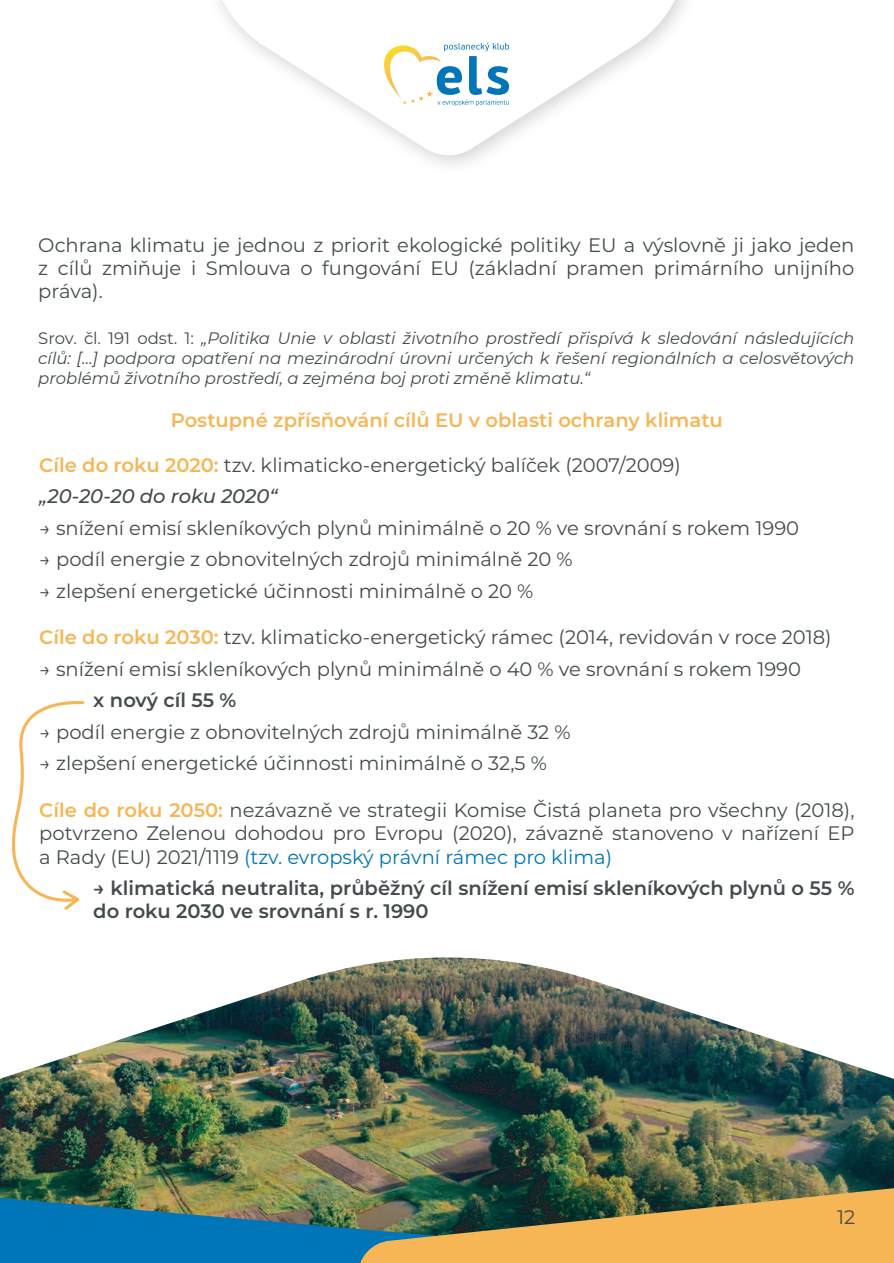
<style>
.page{position:relative;width:894px;height:1263px;background:#fff}
.page>*{position:absolute;margin:0;border:0;box-sizing:border-box;transform-origin:0 0}
.t1{font:19.5px/23.4px "Montserrat";color:#434b4c;text-align:justify}
.t2{font:600 19.5px/23.4px "Montserrat";color:#434b4c}
.t3{font:600 19.5px "Montserrat";color:#f6b655}
.t4{font:italic 16.5px/19.8px "Montserrat";color:#434b4c;text-align:justify}
.s1{font-style:normal}
.s2{font-weight:600;color:#f6b655}
.s3{font-weight:500;font-style:italic}
.s4{color:#0075b7}
</style>
<div class="page">
<img style="left:0;top:957px;width:893px;height:230px">
<svg style="left:219px;top:0;width:461px;height:158px"></svg>
<svg style="left:379px;top:43px;width:130px;height:63px"></svg>
<svg style="left:12px;top:701px;width:72px;height:209px"></svg>
<img style="left:0;top:1187px;width:894px;height:76px">
<p class="t1" style="left:38px;top:232px;width:817px">Ochrana klimatu je jednou z priorit ekologické politiky EU a výslovně ji jako jeden z cílů zmiňuje i Smlouva o fungování EU (základní pramen primárního unijního práva).</p>
<p class="t4" style="left:38px;top:328px;width:817px"><span class="s1">Srov. čl. 191 odst. 1:</span> „Politika Unie v oblasti životního prostředí přispívá k sledování následujících cílů: […] podpora opatření na mezinárodní úrovni určených k řešení regionálních a celosvětových problémů životního prostředí, a zejména boj proti změně klimatu.“</p>
<p class="t3" style="left:171px;top:407px;width:553px">Postupné zpřísňování cílů EU v oblasti ochrany klimatu</p>
<p class="t1" style="left:39px;top:448px;width:643px;line-height:31.5px"><span class="s2">Cíle do roku 2020:</span> tzv. klimaticko-energetický balíček (2007/2009) <span class="s3">„20-20-20 do roku 2020“</span></p>
<p class="t1" style="left:39px;top:515px;width:761px">→ snížení emisí skleníkových plynů minimálně o 20 % ve srovnání s rokem 1990</p>
<p class="t1" style="left:39px;top:547px;width:534px">→ podíl energie z obnovitelných zdrojů minimálně 20 %</p>
<p class="t1" style="left:39px;top:578px;width:495px">→ zlepšení energetické účinnosti minimálně o 20 %</p>
<p class="t1" style="left:39px;top:625px;width:793px"><span class="s2">Cíle do roku 2030:</span> tzv. klimaticko-energetický rámec (2014, revidován v roce 2018)</p>
<p class="t1" style="left:39px;top:656px;width:763px">→ snížení emisí skleníkových plynů minimálně o 40 % ve srovnání s rokem 1990</p>
<p class="t2" style="left:93px;top:688px;width:144px">x nový cíl 55 %</p>
<p class="t1" style="left:39px;top:719px;width:533px">→ podíl energie z obnovitelných zdrojů minimálně 32 %</p>
<p class="t1" style="left:39px;top:751px;width:509px">→ zlepšení energetické účinnosti minimálně o 32,5 %</p>
<p class="t1" style="left:39px;top:797px;width:816px"><span class="s2">Cíle do roku 2050:</span> nezávazně ve strategii Komise Čistá planeta pro všechny (2018), potvrzeno Zelenou dohodou pro Evropu (2020), závazně stanoveno v nařízení EP a Rady (EU) 2021/1119 <span class="s4">(tzv. evropský právní rámec pro klima)</span></p>
<p class="t2" style="left:93px;top:876px;width:762px">→ klimatická neutralita, průběžný cíl snížení emisí skleníkových plynů o 55 % do roku 2030 ve srovnání s r. 1990</p>
<p class="t1" style="left:837px;top:1204px;width:20px">12</p>
</div>
